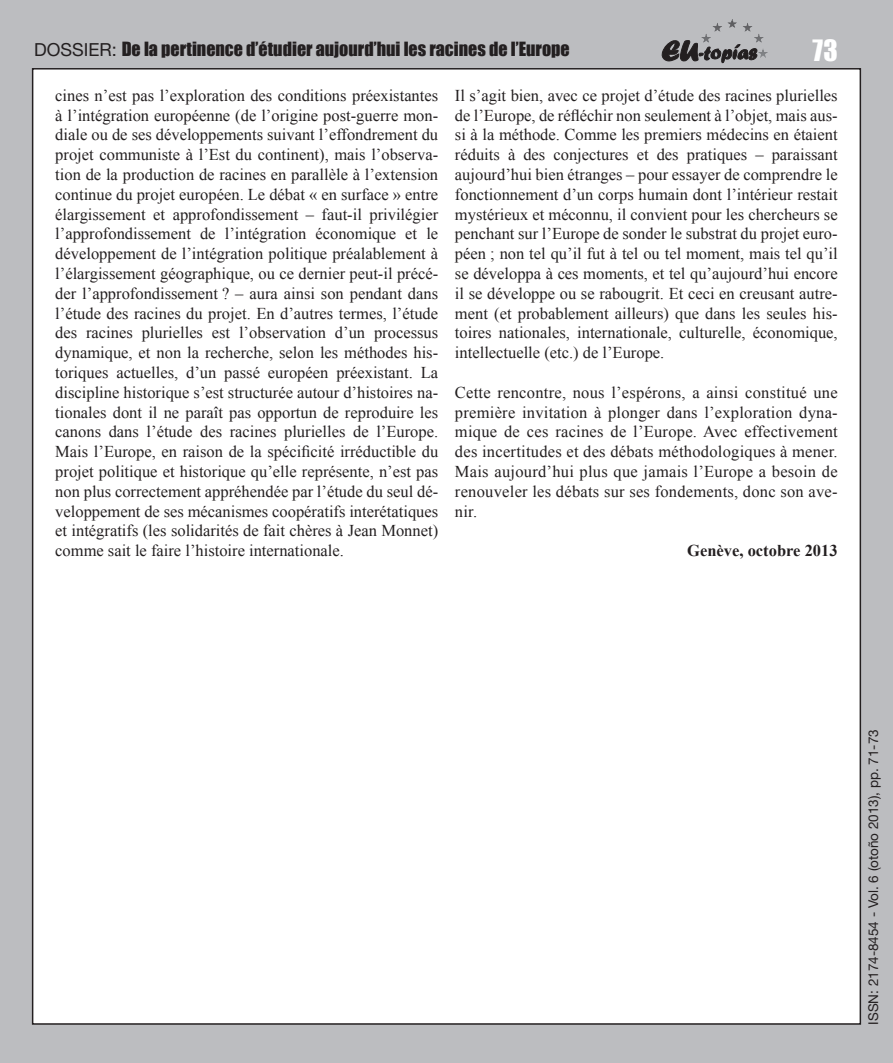
<style>
.page{position:relative;width:893px;height:1063px;background:#bcbdc0}
.page>*{position:absolute;margin:0;border:0;box-sizing:border-box;transform-origin:0 0}
.t1{font:27px "Impact";color:#fff}
.t2{font:18px "Impact";color:#231f20}
.t3{font:16.5px/19.8px "Times New Roman";color:#231f20;text-align:justify}
.t4{font:700 16.5px "Times New Roman";color:#231f20}
.t5{font:13.5px "Helvetica Neue";color:#231f20}
.s1{font-family:"Helvetica Neue"}
</style>
<div class="page">
<div style="left:33px;top:69px;width:827px;height:955px;background:#fff"></div>
<svg style="left:662px;top:40px;width:94px;height:23px"></svg>
<hr style="left:701px;top:19px;width:67px;height:1px;background:#58595b">
<hr style="left:701px;top:20px;width:67px;height:1px;background:#59595c">
<hr style="left:701px;top:21px;width:67px;height:1px;background:#5a5a5d">
<hr style="left:701px;top:22px;width:67px;height:1px;background:#5c5c5f">
<hr style="left:701px;top:23px;width:67px;height:1px;background:#5d5d60">
<hr style="left:701px;top:24px;width:67px;height:1px;background:#5f5f62">
<hr style="left:701px;top:25px;width:67px;height:1px;background:#606063">
<hr style="left:701px;top:26px;width:67px;height:1px;background:#626265">
<hr style="left:701px;top:27px;width:67px;height:1px;background:#636366">
<hr style="left:701px;top:28px;width:67px;height:1px;background:#646467">
<hr style="left:701px;top:29px;width:67px;height:1px;background:#656568">
<hr style="left:701px;top:30px;width:67px;height:1px;background:#666669">
<hr style="left:701px;top:31px;width:67px;height:1px;background:#67676a">
<hr style="left:701px;top:32px;width:67px;height:1px;background:#68686b">
<hr style="left:701px;top:33px;width:67px;height:1px;background:#696a6d">
<hr style="left:701px;top:34px;width:67px;height:1px;background:#6a6b6e">
<hr style="left:701px;top:35px;width:67px;height:1px;background:#6c6c6f">
<hr style="left:701px;top:36px;width:67px;height:1px;background:#6c6d70">
<hr style="left:701px;top:37px;width:67px;height:1px;background:#6e6f72">
<hr style="left:701px;top:38px;width:67px;height:1px;background:#6f7073">
<hr style="left:701px;top:39px;width:67px;height:1px;background:#707174">
<hr style="left:701px;top:40px;width:67px;height:1px;background:#717275">
<hr style="left:701px;top:41px;width:67px;height:1px;background:#727376">
<hr style="left:701px;top:42px;width:67px;height:1px;background:#737477">
<hr style="left:701px;top:43px;width:67px;height:1px;background:#747578">
<hr style="left:701px;top:44px;width:67px;height:1px;background:#75777a">
<hr style="left:701px;top:45px;width:67px;height:1px;background:#76787b">
<hr style="left:701px;top:46px;width:67px;height:1px;background:#78797c">
<hr style="left:701px;top:47px;width:67px;height:1px;background:#787a7d">
<hr style="left:701px;top:48px;width:67px;height:1px;background:#7a7c7f">
<hr style="left:701px;top:49px;width:67px;height:1px;background:#7b7d80">
<hr style="left:701px;top:50px;width:67px;height:1px;background:#7b7d80">
<hr style="left:701px;top:51px;width:67px;height:1px;background:#7d7f82">
<hr style="left:701px;top:52px;width:67px;height:1px;background:#7e8083">
<hr style="left:701px;top:53px;width:67px;height:1px;background:#7f8184">
<hr style="left:701px;top:54px;width:67px;height:1px;background:#818386">
<hr style="left:701px;top:55px;width:67px;height:1px;background:#818386">
<hr style="left:701px;top:56px;width:67px;height:1px;background:#828487">
<hr style="left:701px;top:57px;width:67px;height:1px;background:#848689">
<p class="t2" style="left:34px;top:35px;width:537px"><span class="s1">DOSSIER:</span> De la pertinence d’étudier aujourd’hui les racines de l’Europe</p>
<h1 class="t1" style="left:812px;top:29px;width:27px">73</h1>
<p class="t3" style="left:55px;top:85px;width:384px">cines n’est pas l’exploration des conditions préexistantes à l’intégration européenne (de l’origine post-guerre mon&shy;diale ou de ses développements suivant l’effondrement du projet communiste à l’Est du continent), mais l’observa&shy;tion de la production de racines en parallèle à l’extension continue du projet européen. Le débat « en surface » entre élargissement et approfondissement – faut-il privilégier l’approfondissement de l’intégration économique et le développement de l’intégration politique préalablement à l’élargissement géographique, ou ce dernier peut-il précé&shy;der l’approfondissement ? – aura ainsi son pendant dans l’étude des racines du projet. En d’autres termes, l’étude des racines plurielles est l’observation d’un processus dynamique, et non la recherche, selon les méthodes his&shy;toriques actuelles, d’un passé européen préexistant. La discipline historique s’est structurée autour d’histoires na&shy;tionales dont il ne paraît pas opportun de reproduire les canons dans l’étude des racines plurielles de l’Europe.<br>Mais l’Europe, en raison de la spécificité irréductible du projet politique et historique qu’elle représente, n’est pas non plus correctement appréhendée par l’étude du seul dé&shy;veloppement de ses mécanismes coopératifs interétatiques et intégratifs (les solidarités de fait chères à Jean Monnet) comme sait le faire l’histoire internationale.</p>
<p class="t3" style="left:455px;top:85px;width:384px">Il s’agit bien, avec ce projet d’étude des racines plurielles de l’Europe, de réfléchir non seulement à l’objet, mais aus&shy;si à la méthode. Comme les premiers médecins en étaient réduits à des conjectures et des pratiques – paraissant aujourd’hui bien étranges – pour essayer de comprendre le fonctionnement d’un corps humain dont l’intérieur restait mystérieux et méconnu, il convient pour les chercheurs se penchant sur l’Europe de sonder le substrat du projet euro&shy;péen ; non tel qu’il fut à tel ou tel moment, mais tel qu’il se développa à ces moments, et tel qu’aujourd’hui encore il se développe ou se rabougrit. Et ceci en creusant autre&shy;ment (et probablement ailleurs) que dans les seules his&shy;toires nationales, internationale, culturelle, économique, intellectuelle (etc.) de l’Europe.</p>
<p class="t3" style="left:455px;top:382px;width:384px">Cette rencontre, nous l’espérons, a ainsi constitué une première invitation à plonger dans l’exploration dyna&shy;mique de ces racines de l’Europe. Avec effectivement des incertitudes et des débats méthodologiques à mener.<br>Mais aujourd’hui plus que jamais l’Europe a besoin de renouveler les débats sur ses fondements, donc son ave&shy;nir.</p>
<p class="t4" style="left:687px;top:539px;width:152px">Genève, octobre 2013</p>
<p class="t5" style="left:865px;top:1025px;width:297px;rotate:-90deg">ISSN: 2174-8454 - Vol. 6 (otoño 2013), pp. 71-73</p>
</div>
